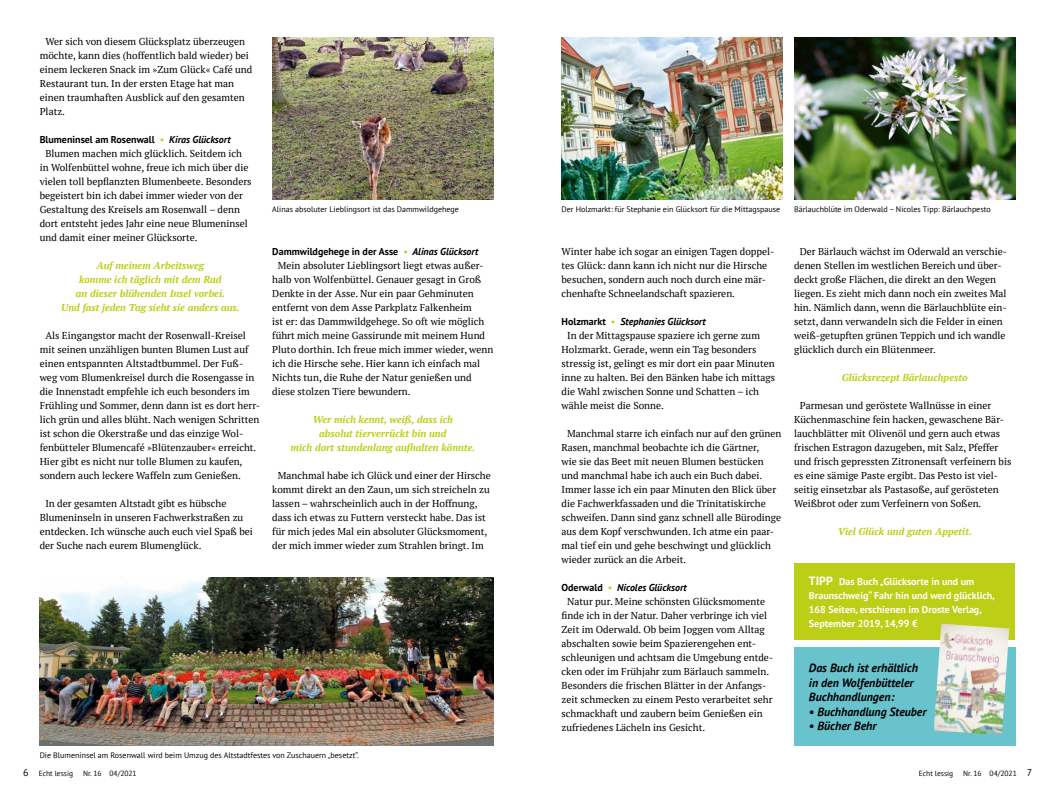
<style>
.page{position:relative;width:1055px;height:794px;background:#fff}
.page>*{position:absolute;margin:0;border:0;box-sizing:border-box;transform-origin:0 0}
.t1{font:italic 700 12px/14.4px "PT Sans";color:#000}
.t2{font:10px/14px "PT Serif";color:#000}
.t3{font:italic 700 10px/14px "PT Serif";color:#bccf16;text-align:center}
.t4{font:700 10px/14px "PT Sans";color:#fff}
.t5{font:700 10px "PT Sans";color:#000}
.t6{font:italic 700 10px "PT Sans";color:#000}
.t7{font:10px "PT Sans";color:#000}
.t8{font:8px "PT Sans";color:#000}
.t9{font:7.5px "PT Sans";color:#000}
.s1{font-family:"PT Serif";font-weight:400;color:#bccf16}
.s2{font-style:italic}
.s3{font-style:normal}
.s4{font-family:"PT Serif";font-weight:400;font-style:normal;color:#bccf16}
.s5{font-size:12px}
.s6{font-size:10px}
</style>
<div class="page">
<img style="left:40px;top:577px;width:453px;height:169px">
<div style="left:794px;top:647px;width:221px;height:98px;background:#68c3cd"></div>
<img style="left:794px;top:37px;width:221px;height:162px">
<img style="left:272px;top:37px;width:221px;height:162px">
<img style="left:561px;top:37px;width:221px;height:162px">
<div style="left:794px;top:563px;width:220px;height:77px;background:#bccf16"></div>
<img style="left:934px;top:623px;width:75px;height:112px">
<p class="t2" style="left:40px;top:34px;width:214px;text-indent:6px">Wer sich von diesem Glücksplatz überzeugen möchte, kann dies (hoffentlich bald wieder) bei einem leckeren Snack im »Zum Glück« Café und Restaurant tun. In der ersten Etage hat man einen traumhaften Ausblick auf den gesamten Platz.</p>
<p class="t5" style="left:40px;top:133px;width:192px">Blumeninsel am Rosenwall <span class="s1">•</span> <span class="s2">Kiras Glücksort</span></p>
<p class="t2" style="left:40px;top:146px;width:213px;text-indent:6px">Blumen machen mich glücklich. Seitdem ich in Wolfenbüttel wohne, freue ich mich über die vielen toll bepflanzten Blumenbeete. Besonders begeistert bin ich dabei immer wieder von der Gestaltung des Kreisels am Rosenwall – denn dort entsteht jedes Jahr eine neue Blumeninsel und damit einer meiner Glücksorte.</p>
<p class="t3" style="left:61px;top:258px;width:180px">Auf meinem Arbeitsweg<br>komme ich täglich mit dem Rad<br>an dieser blühenden Insel vorbei.<br>Und fast jeden Tag sieht sie anders aus.</p>
<p class="t2" style="left:40px;top:328px;width:222px;text-indent:6px">Als Eingangstor macht der Rosenwall-Kreisel mit seinen unzähligen bunten Blumen Lust auf einen entspannten Altstadtbummel. Der Fuß&shy;weg vom Blumenkreisel durch die Rosengasse in die Innenstadt empfehle ich euch besonders im Frühling und Sommer, denn dann ist es dort herr&shy;lich grün und alles blüht. Nach wenigen Schritten ist schon die Okerstraße und das einzige Wol&shy;fenbütteler Blumencafé »Blütenzauber« erreicht.<br>Hier gibt es nicht nur tolle Blumen zu kaufen, sondern auch leckere Waffeln zum Genießen.</p>
<p class="t2" style="left:40px;top:496px;width:215px;text-indent:6px">In der gesamten Altstadt gibt es hübsche Blumeninseln in unseren Fachwerkstraßen zu entdecken. Ich wünsche auch euch viel Spaß bei der Suche nach eurem Blumenglück.</p>
<p class="t8" style="left:272px;top:204px;width:188px">Alinas absoluter Lieblingsort ist das Dammwildgehege</p>
<p class="t8" style="left:561px;top:204px;width:220px">Der Holzmarkt: für Stephanie ein Glücksort für die Mittagspause</p>
<p class="t8" style="left:794px;top:204px;width:198px">Bärlauchblüte im Oderwald – Nicoles Tipp: Bärlauchpesto</p>
<p class="t5" style="left:272px;top:245px;width:207px">Dammwildgehege in der Asse <span class="s1">•</span> <span class="s2">Alinas Glücksort</span></p>
<p class="t2" style="left:272px;top:258px;width:223px;text-indent:6px">Mein absoluter Lieblingsort liegt etwas außer&shy;halb von Wolfenbüttel. Genauer gesagt in Groß Denkte in der Asse. Nur ein paar Gehminuten entfernt von dem Asse Parkplatz Falkenheim<br>ist er: das Dammwildgehege. So oft wie möglich führt mich meine Gassirunde mit meinem Hund Pluto dorthin. Ich freue mich immer wieder, wenn ich die Hirsche sehe. Hier kann ich einfach mal Nichts tun, die Ruhe der Natur genießen und diese stolzen Tiere bewundern.</p>
<p class="t3" style="left:290px;top:412px;width:186px">Wer mich kennt, weiß, dass ich<br>absolut tierverrückt bin und<br>mich dort stundenlang aufhalten könnte.</p>
<p class="t2" style="left:272px;top:468px;width:220px;text-indent:6px">Manchmal habe ich Glück und einer der Hirsche kommt direkt an den Zaun, um sich streicheln zu lassen – wahrscheinlich auch in der Hoffnung, dass ich etwas zu Futtern versteckt habe. Das ist für mich jedes Mal ein absoluter Glücksmoment, der mich immer wieder zum Strahlen bringt. Im</p>
<p class="t2" style="left:561px;top:244px;width:214px">Winter habe ich sogar an einigen Tagen doppel&shy;tes Glück: dann kann ich nicht nur die Hirsche besuchen, sondern auch noch durch eine mär&shy;chenhafte Schneelandschaft spazieren.</p>
<p class="t6" style="left:561px;top:315px;width:146px"><span class="s3">Holzmarkt</span> <span class="s4">•</span> Stephanies Glücksort</p>
<p class="t2" style="left:561px;top:328px;width:215px;text-indent:6px">In der Mittagspause spaziere ich gerne zum Holzmarkt. Gerade, wenn ein Tag besonders stressig ist, gelingt es mir dort ein paar Minuten inne zu halten. Bei den Bänken habe ich mittags die Wahl zwischen Sonne und Schatten – ich wähle meist die Sonne.</p>
<p class="t2" style="left:561px;top:426px;width:221px;text-indent:6px">Manchmal starre ich einfach nur auf den grünen Rasen, manchmal beobachte ich die Gärtner,<br>wie sie das Beet mit neuen Blumen bestücken und manchmal habe ich auch ein Buch dabei.<br>Immer lasse ich ein paar Minuten den Blick über die Fachwerkfassaden und die Trinitatiskirche schweifen. Dann sind ganz schnell alle Bürodinge aus dem Kopf verschwunden. Ich atme ein paar&shy;mal tief ein und gehe beschwingt und glücklich wieder zurück an die Arbeit.</p>
<p class="t6" style="left:561px;top:581px;width:127px"><span class="s3">Oderwald</span> <span class="s4">•</span> Nicoles Glücksort</p>
<p class="t2" style="left:561px;top:594px;width:213px;text-indent:6px">Natur pur. Meine schönsten Glücksmomente finde ich in der Natur. Daher verbringe ich viel Zeit im Oderwald. Ob beim Joggen vom Alltag abschalten sowie beim Spazierengehen ent&shy;schleunigen und achtsam die Umgebung entde&shy;cken oder im Frühjahr zum Bärlauch sammeln.<br>Besonders die frischen Blätter in der Anfangs&shy;zeit schmecken zu einem Pesto verarbeitet sehr schmackhaft und zaubern beim Genießen ein zufriedenes Lächeln ins Gesicht.</p>
<p class="t2" style="left:794px;top:244px;width:214px;text-indent:6px">Der Bärlauch wächst im Oderwald an verschie&shy;denen Stellen im westlichen Bereich und über&shy;deckt große Flächen, die direkt an den Wegen liegen. Es zieht mich dann noch ein zweites Mal hin. Nämlich dann, wenn die Bärlauchblüte ein&shy;setzt, dann verwandeln sich die Felder in einen weiß-getupften grünen Teppich und ich wandle glücklich durch ein Blütenmeer.</p>
<p class="t3" style="left:841px;top:370px;width:127px">Glücksrezept Bärlauchpesto</p>
<p class="t2" style="left:794px;top:398px;width:219px;text-indent:6px">Parmesan und geröstete Wallnüsse in einer Küchenmaschine fein hacken, gewaschene Bär&shy;lauchblätter mit Olivenöl und gern auch etwas frischen Estragon dazugeben, mit Salz, Pfeffer und frisch gepressten Zitronensaft verfeinern bis es eine sämige Paste ergibt. Das Pesto ist viel&shy;seitig einsetzbar als Pastasoße, auf gerösteten Weißbrot oder zum Verfeinern von Soßen.</p>
<p class="t3" style="left:837px;top:524px;width:136px">Viel Glück und guten Appetit.</p>
<p class="t4" style="left:809px;top:574px;width:187px"><span class="s5">TIPP</span> Das Buch „Glücksorte in und um Braunschweig“ Fahr hin und werd glücklich, 168 Seiten, erschienen im Droste Verlag, September 2019, 14,99 €</p>
<p class="t1" style="left:809px;top:661px;width:110px">Das Buch ist erhältlich in den Wolfenbütteler<br>Buchhandlungen:</p>
<p class="t1" style="left:809px;top:704px;width:119px">• Buchhandlung Steuber</p>
<p class="t1" style="left:809px;top:718px;width:69px">• Bücher Behr</p>
<p class="t8" style="left:40px;top:750px;width:321px">Die Blumeninsel am Rosenwall wird beim Umzug des Altstadtfestes von Zuschauern „besetzt“.</p>
<p class="t7" style="left:23px;top:765px;width:7px">6</p>
<p class="t9" style="left:39px;top:768px;width:36px">Echt lessig</p>
<p class="t9" style="left:83px;top:768px;width:55px">Nr. 16 04/2021</p>
<p class="t9" style="left:918px;top:768px;width:36px">Echt lessig</p>
<p class="t9" style="left:963px;top:768px;width:70px">Nr. 16 04/2021 <span class="s6">7</span></p>
</div>
